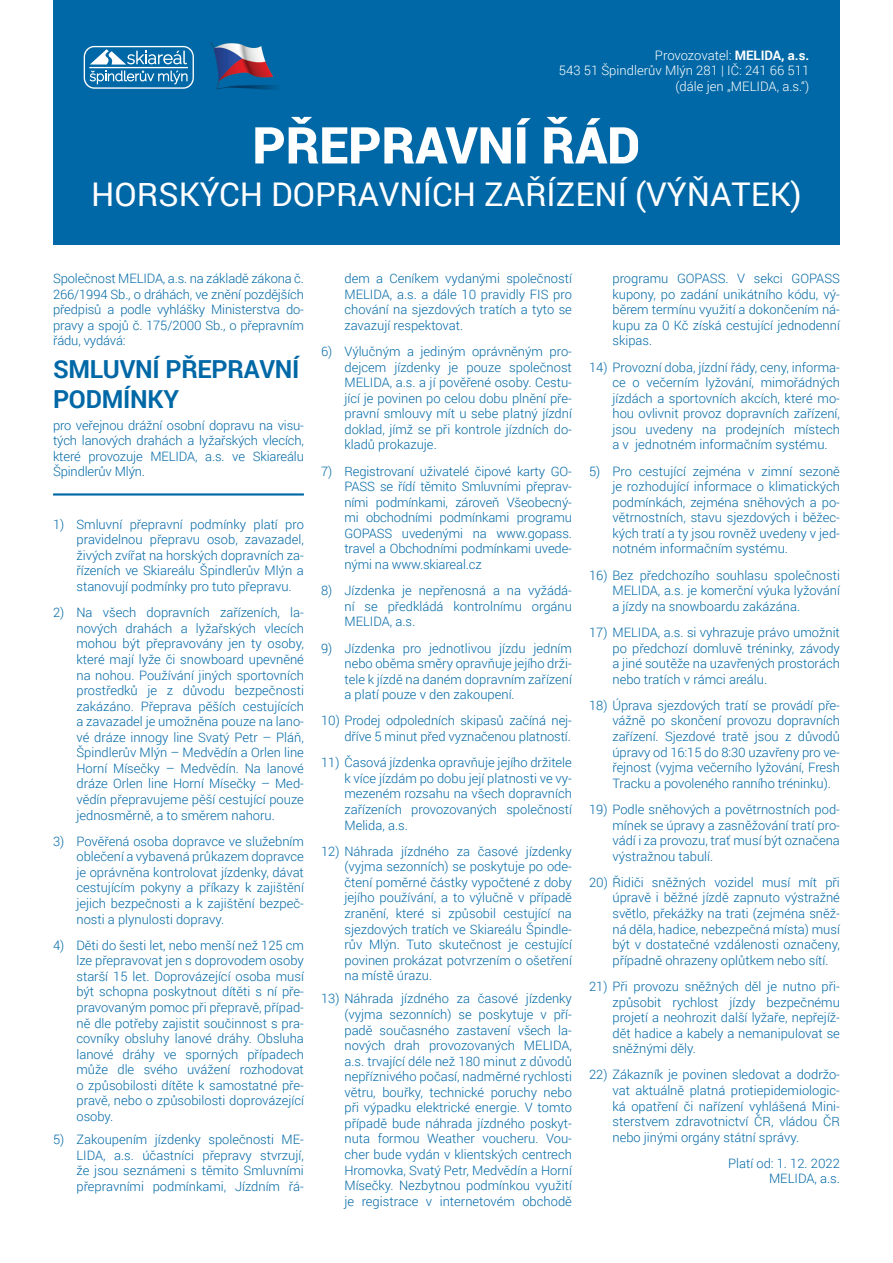
<style>
.page{position:relative;width:893px;height:1263px;background:#fff}
.page>*{position:absolute;margin:0;border:0;box-sizing:border-box;transform-origin:0 0}
.t1{font:900 50.85px "Roboto";color:#fff}
.t2{font:32.7px "Roboto";color:#fff}
.t3{font:700 24.9px/29.8px "Roboto";letter-spacing:-.01em;color:#0068a6}
.t4{font:300 13.05px/15.8px "Roboto";color:#fff;text-align:right}
.t5{font:300 12.9px/15.6px "Roboto";color:#0068a6;text-align:justify}
.s1{font-weight:700}
</style>
<div class="page">
<div style="left:53px;top:0;width:787px;height:245px;background:#0068a6"></div>
<svg style="left:84px;top:46px;width:110px;height:43px"></svg>
<hr style="left:53px;top:493px;width:251px;height:2px;background:#0068a6">
<img style="left:210px;top:42px;width:63px;height:47px">
<img style="left:217px;top:85px;width:59px;height:5px">
<p class="t4" style="left:559px;top:47px;width:252px">Provozovatel: <span class="s1">MELIDA, a.s.<br></span>543 51 Špindlerův Mlýn 281 | IČ: 241 66 511 (dále jen „MELIDA, a.s.“)</p>
<h1 class="t1" style="left:252px;top:109px;width:389px">PŘEPRAVNÍ ŘÁD</h1>
<h2 class="t2" style="left:91px;top:172px;width:712px">HORSKÝCH DOPRAVNÍCH ZAŘÍZENÍ (VÝŇATEK)</h2>
<p class="t5" style="left:53px;top:270px;width:252px">Společnost MELIDA, a.s. na základě zákona č.<br>266/1994 Sb., o dráhách, ve znění pozdějších předpisů a podle vyhlášky Ministerstva do&shy;pravy a spojů č. 175/2000 Sb., o přepravním řádu, vydává:</p>
<h3 class="t3" style="left:53px;top:353px;width:248px">SMLUVNÍ PŘEPRAVNÍ<br>PODMÍNKY</h3>
<p class="t5" style="left:53px;top:417px;width:252px">pro veřejnou drážní osobní dopravu na visu&shy;tých lanových drahách a lyžařských vlecích, které provozuje MELIDA, a.s. ve Skiareálu Špindlerův Mlýn.</p>
<p class="t5" style="left:76px;top:516px;width:229px;text-indent:-23px">1) Smluvní přepravní podmínky platí pro pravidelnou přepravu osob, zavazadel, živých zvířat na horských dopravních za&shy;řízeních ve Skiareálu Špindlerův Mlýn a stanovují podmínky pro tuto přepravu.</p>
<p class="t5" style="left:76px;top:604px;width:229px;text-indent:-23px">2) Na všech dopravních zařízeních, la&shy;nových drahách a lyžařských vlecích mohou být přepravovány jen ty osoby, které mají lyže či snowboard upevněné na nohou. Používání jiných sportovních prostředků je z důvodu bezpečnosti zakázáno. Přeprava pěších cestujících a zavazadel je umožněna pouze na lano&shy;vé dráze innogy line Svatý Petr – Pláň, Špindlerův Mlýn – Medvědín a Orlen line Horní Mísečky – Medvědín. Na lanové dráze Orlen line Horní Mísečky – Med&shy;vědín přepravujeme pěší cestující pouze jednosměrně, a to směrem nahoru.</p>
<p class="t5" style="left:76px;top:833px;width:229px;text-indent:-23px">3) Pověřená osoba dopravce ve služebním oblečení a vybavená průkazem dopravce je oprávněna kontrolovat jízdenky, dávat cestujícím pokyny a příkazy k zajištění jejich bezpečnosti a k zajištění bezpeč&shy;nosti a plynulosti dopravy.</p>
<p class="t5" style="left:76px;top:937px;width:229px;text-indent:-23px">4) Děti do šesti let, nebo menší než 125 cm lze přepravovat jen s doprovodem osoby starší 15 let. Doprovázející osoba musí být schopna poskytnout dítěti s ní pře&shy;pravovaným pomoc při přepravě, případ&shy;ně dle potřeby zajistit součinnost s pra&shy;covníky obsluhy lanové dráhy. Obsluha lanové dráhy ve sporných případech může dle svého uvážení rozhodovat o způsobilosti dítěte k samostatné pře&shy;pravě, nebo o způsobilosti doprovázející osoby.</p>
<p class="t5" style="left:76px;top:1131px;width:229px;text-indent:-23px">5) Zakoupením jízdenky společnosti ME-LIDA, a.s. účastníci přepravy stvrzují, že jsou seznámeni s těmito Smluvními přepravními podmínkami, Jízdním řá-</p>
<p class="t5" style="left:344px;top:270px;width:229px">dem a Ceníkem vydanými společností MELIDA, a.s. a dále 10 pravidly FIS pro chování na sjezdových tratích a tyto se zavazují respektovat.</p>
<p class="t5" style="left:344px;top:343px;width:229px;text-indent:-23px">6) Výlučným a jediným oprávněným pro&shy;dejcem jízdenky je pouze společnost MELIDA, a.s. a jí pověřené osoby. Cestu&shy;jící je povinen po celou dobu plnění pře&shy;pravní smlouvy mít u sebe platný jízdní doklad, jímž se při kontrole jízdních do&shy;kladů prokazuje.</p>
<p class="t5" style="left:344px;top:463px;width:229px;text-indent:-23px">7) Registrovaní uživatelé čipové karty GO-PASS se řídí těmito Smluvními přeprav&shy;ními podmínkami, zároveň Všeobecný&shy;mi obchodními podmínkami programu GOPASS uvedenými na www.gopass. travel a Obchodními podmínkami uvede&shy;nými na www.skiareal.cz</p>
<p class="t5" style="left:344px;top:582px;width:229px;text-indent:-23px">8) Jízdenka je nepřenosná a na vyžádá&shy;ní se předkládá kontrolnímu orgánu MELIDA, a.s.</p>
<p class="t5" style="left:344px;top:640px;width:229px;text-indent:-23px">9) Jízdenka pro jednotlivou jízdu jedním nebo oběma směry opravňuje jejího drži&shy;tele k jízdě na daném dopravním zařízení a platí pouze v den zakoupení.</p>
<p class="t5" style="left:321px;top:713px;width:252px;text-align:right">10) Prodej odpoledních skipasů začíná nej&shy;dříve 5 minut před vyznačenou platností.</p>
<p class="t5" style="left:344px;top:754px;width:229px;text-indent:-23px">11) Časová jízdenka opravňuje jejího držitele k více jízdám po dobu její platnosti ve vy&shy;mezeném rozsahu na všech dopravních zařízeních provozovaných společností Melida, a.s.</p>
<p class="t5" style="left:344px;top:843px;width:229px;text-indent:-23px">12) Náhrada jízdného za časové jízdenky (vyjma sezonních) se poskytuje po ode&shy;čtení poměrné částky vypočtené z doby jejího používání, a to výlučně v případě zranění, které si způsobil cestující na sjezdových tratích ve Skiareálu Špindle&shy;rův Mlýn. Tuto skutečnost je cestující povinen prokázat potvrzením o ošetření na místě úrazu.</p>
<p class="t5" style="left:344px;top:991px;width:229px;text-indent:-23px">13) Náhrada jízdného za časové jízdenky (vyjma sezonních) se poskytuje v pří&shy;padě současného zastavení všech la&shy;nových drah provozovaných MELIDA, a.s. trvající déle než 180 minut z důvodů nepříznivého počasí, nadměrné rychlosti větru, bouřky, technické poruchy nebo při výpadku elektrické energie. V tomto případě bude náhrada jízdného poskyt&shy;nuta formou Weather voucheru. Vou&shy;cher bude vydán v klientských centrech Hromovka, Svatý Petr, Medvědín a Horní Mísečky. Nezbytnou podmínkou využití je registrace v internetovém obchodě</p>
<p class="t5" style="left:612px;top:270px;width:229px">programu GOPASS. V sekci GOPASS kupony, po zadání unikátního kódu, vý&shy;běrem termínu využití a dokončením ná&shy;kupu za 0 Kč získá cestující jednodenní skipas.</p>
<p class="t5" style="left:612px;top:359px;width:229px;text-indent:-23px">14) Provozní doba, jízdní řády, ceny, informa&shy;ce o večerním lyžování, mimořádných jízdách a sportovních akcích, které mo&shy;hou ovlivnit provoz dopravních zařízení, jsou uvedeny na prodejních místech a v jednotném informačním systému.</p>
<p class="t5" style="left:612px;top:463px;width:229px;text-indent:-23px">5) Pro cestující zejména v zimní sezoně je rozhodující informace o klimatických podmínkách, zejména sněhových a po&shy;větrnostních, stavu sjezdových i běžec&shy;kých tratí a ty jsou rovněž uvedeny v jed&shy;notném informačním systému.</p>
<p class="t5" style="left:612px;top:567px;width:229px;text-indent:-23px">16) Bez předchozího souhlasu společnosti MELIDA, a.s. je komerční výuka lyžování a jízdy na snowboardu zakázána.</p>
<p class="t5" style="left:612px;top:624px;width:229px;text-indent:-23px">17) MELIDA, a.s. si vyhrazuje právo umožnit po předchozí domluvě tréninky, závody a jiné soutěže na uzavřených prostorách nebo tratích v rámci areálu.</p>
<p class="t5" style="left:612px;top:697px;width:229px;text-indent:-23px">18) Úprava sjezdových tratí se provádí pře&shy;vážně po skončení provozu dopravních zařízení. Sjezdové tratě jsou z důvodů úpravy od 16:15 do 8:30 uzavřeny pro ve&shy;řejnost (vyjma večerního lyžování, Fresh Tracku a povoleného ranního tréninku).</p>
<p class="t5" style="left:612px;top:801px;width:229px;text-indent:-23px">19) Podle sněhových a povětrnostních pod&shy;mínek se úpravy a zasněžování tratí pro&shy;vádí i za provozu, trať musí být označena výstražnou tabulí.</p>
<p class="t5" style="left:612px;top:874px;width:229px;text-indent:-23px">20) Řidiči sněžných vozidel musí mít při úpravě i běžné jízdě zapnuto výstražné světlo, překážky na trati (zejména sněž&shy;ná děla, hadice, nebezpečná místa) musí být v dostatečné vzdálenosti označeny, případně ohrazeny oplůtkem nebo sítí.</p>
<p class="t5" style="left:612px;top:978px;width:229px;text-indent:-23px">21) Při provozu sněžných děl je nutno při&shy;způsobit rychlost jízdy bezpečnému projetí a neohrozit další lyžaře, nepřejíž&shy;dět hadice a kabely a nemanipulovat se sněžnými děly.</p>
<p class="t5" style="left:612px;top:1066px;width:229px;text-indent:-23px">22) Zákazník je povinen sledovat a dodržo&shy;vat aktuálně platná protiepidemiologic&shy;ká opatření či nařízení vyhlášená Mini&shy;sterstvem zdravotnictví ČR, vládou ČR nebo jinými orgány státní správy.</p>
<p class="t5" style="left:728px;top:1155px;width:113px;text-align:right">Platí od: 1. 12. 2022<br>MELIDA, a.s.</p>
</div>
